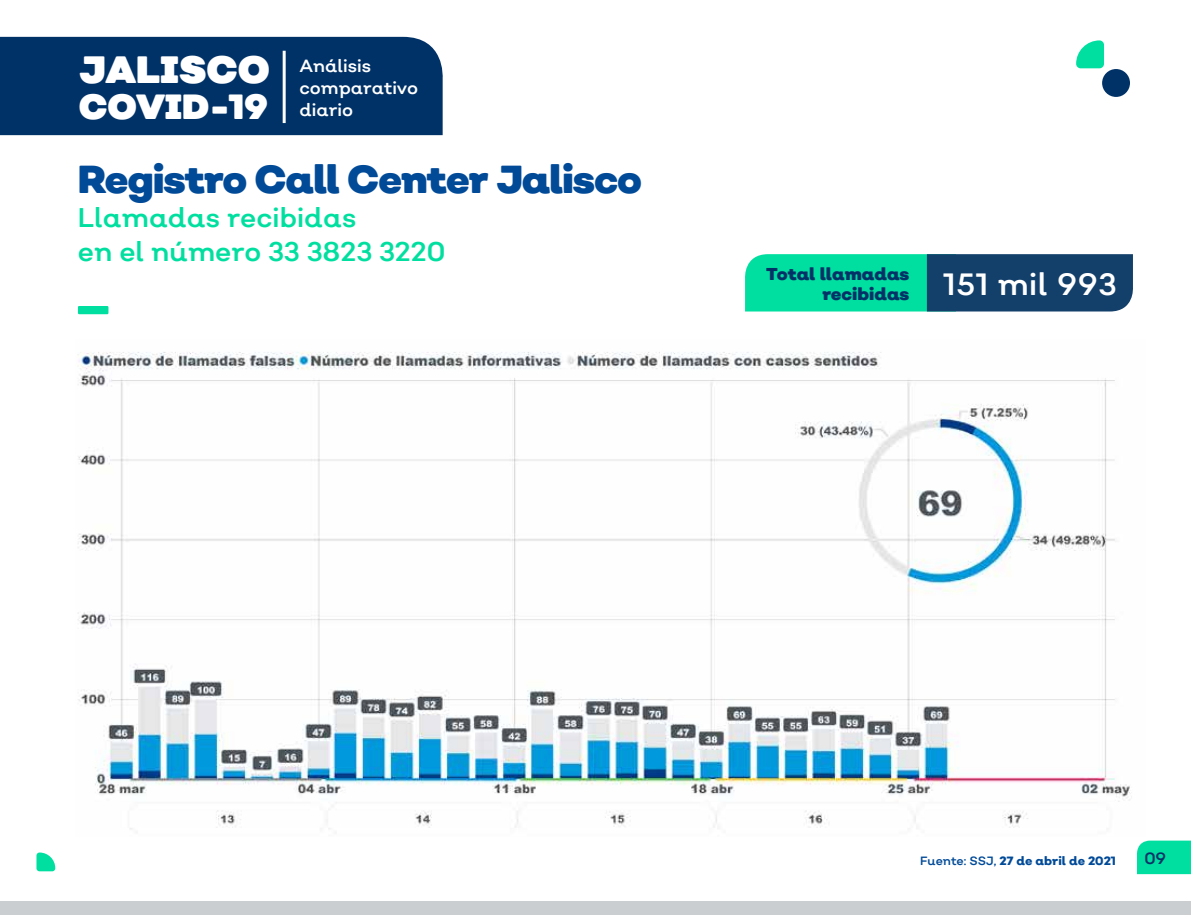
<style>
.page{position:relative;width:1191px;height:915px;background:#fff}
.page>*{position:absolute;margin:0;border:0;box-sizing:border-box;transform-origin:0 0}
.t1{font:900 50.7px "Nutmeg";color:#00df9f}
.t2{font:900 39px "Nutmeg";letter-spacing:-.03em;color:#004a98}
.t3{font:900 38.1px "Nutmeg";color:#fff}
.t4{font:900 34.95px "Nutmeg";color:#fff}
.t5{font:27px/33.9px "Nutmeg";color:#00df9f}
.t6{font:17.7px/22.4px "Nutmeg";color:#fff}
.t7{font:900 17.25px/19.8px "Nutmeg";color:#003268}
.t8{font:16.35px "Nutmeg";color:#003268}
.t9{font:800 12px "Nutmeg";color:#004a98}
.s1{font-weight:400}
</style>
<div class="page">
<img style="left:78px;top:352px;width:1054px;height:477px">
<div style="left:0;top:37px;width:443px;height:98px;background:#003268"></div>
<div style="left:0;top:901px;width:1191px;height:13px;background:#caced1"></div>
<div style="left:1137px;top:840px;width:54px;height:33px;background:#00df9f"></div>
<svg style="left:1076px;top:40px;width:28px;height:28px"></svg>
<div style="left:36px;top:852px;width:19px;height:19px;background:#00df9f;border-radius:3px"></div>
<div style="left:1102px;top:69px;width:28px;height:28px;background:#003268;border-radius:50%"></div>
<svg style="left:745px;top:254px;width:388px;height:57px;background:#0d8b84"></svg>
<hr style="left:283px;top:51px;width:3px;height:72px;background:#fff">
<h3 class="t3" style="left:79px;top:44px;width:192px">JALISCO</h3>
<p class="t4" style="left:79px;top:84px;width:191px">COVID-19</p>
<p class="t6" style="left:299px;top:54px;width:120px">Análisis comparativo diario</p>
<h2 class="t2" style="left:78px;top:154px;width:565px">Registro Call Center Jalisco</h2>
<p class="t5" style="left:78px;top:200px;width:369px">Llamadas recibidas<br>en el número 33 3823 3220</p>
<h1 class="t1" style="left:78px;top:250px;width:32px">_</h1>
<p class="t7" style="left:822px;top:264px;width:295px;text-indent:-56px">Total llamadas<br>recibidas <sup>151</sup> <sup>mil</sup> <sup>993</sup></p>
<p class="t9" style="left:920px;top:852px;width:197px"><span class="s1">Fuente: SSJ,</span> 27 de abril de 2021</p>
<p class="t8" style="left:1144px;top:847px;width:23px">09</p>
</div>
